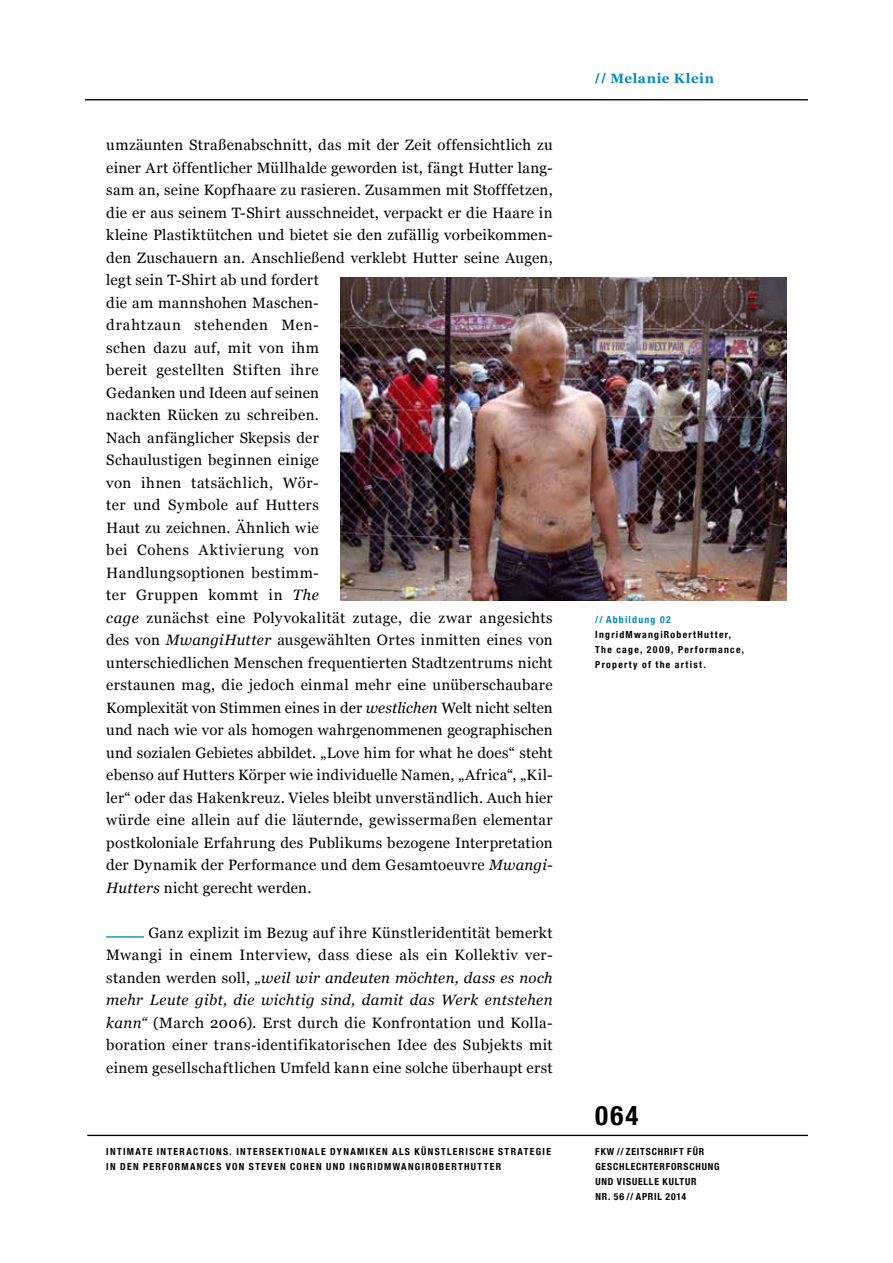
<style>
.page{position:relative;width:893px;height:1263px;background:#fff}
.page>*{position:absolute;margin:0;border:0;box-sizing:border-box;transform-origin:0 0}
.t1{font:700 condensed 27px "Helvetica Neue";color:#000}
.t2{font:15px/22.5px "Georgia";letter-spacing:.02em;color:#000}
.t3{font:700 13.5px "Georgia";letter-spacing:.04em;color:#008ab9}
.t4{font:700 condensed 9.75px/15px "Helvetica Neue";letter-spacing:.13em;color:#000}
.t5{font:700 condensed 9.75px/15px "Helvetica Neue";letter-spacing:.085em;color:#000}
.t6{font:700 condensed 9.75px "Helvetica Neue";color:#008ab9}
.s1{font-style:italic}
.s2{font-family:"Helvetica Neue";font-stretch:condensed}
</style>
<div class="page">
<hr style="left:85px;top:99px;width:723px;height:1px;background:#000">
<hr style="left:87px;top:1135px;width:721px;height:1px;background:#000">
<hr style="left:106px;top:936px;width:38px;height:2px;background:#008ab9">
<img style="left:340px;top:278px;width:447px;height:322px">
<p class="t2" style="left:106px;top:134px;width:448px">umzäunten Straßenabschnitt, das mit der Zeit offensichtlich zu einer Art öffentlicher Müllhalde geworden ist, fängt Hutter lang&shy;sam an, seine Kopfhaare zu rasieren. Zusammen mit Stofffetzen, die er aus seinem T-Shirt ausschneidet, verpackt er die Haare in kleine Plastiktütchen und bietet sie den zufällig vorbeikommen&shy;den Zuschauern an. Anschließend verklebt Hutter seine Augen, legt sein T-Shirt ab und fordert<br>die am mannshohen Maschen-<br>drahtzaun stehenden Men-<br>schen dazu auf, mit von ihm<br>bereit gestellten Stiften ihre<br>Gedanken und Ideen auf seinen<br>nackten Rücken zu schreiben.<br>Nach anfänglicher Skepsis der<br>Schaulustigen beginnen einige<br>von ihnen tatsächlich, Wör-<br>ter und Symbole auf Hutters<br>Haut zu zeichnen. Ähnlich wie<br>bei Cohens Aktivierung von<br>Handlungsoptionen bestimm-<br>ter Gruppen kommt in <span class="s1">The<br>cage</span> zunächst eine Polyvokalität zutage, die zwar angesichts des von <span class="s1">MwangiHutter</span> ausgewählten Ortes inmitten eines von unterschiedlichen Menschen frequentierten Stadtzentrums nicht erstaunen mag, die jedoch einmal mehr eine unüberschaubare Komplexität von Stimmen eines in der <span class="s1">westlichen</span> Welt nicht selten und nach wie vor als homogen wahrgenommenen geographischen und sozialen Gebietes abbildet. „Love him for what he does“ steht ebenso auf Hutters Körper wie individuelle Namen, „Africa“, „Kil&shy;ler“ oder das Hakenkreuz. Vieles bleibt unverständlich. Auch hier würde eine allein auf die läuternde, gewissermaßen elementar postkoloniale Erfahrung des Publikums bezogene Interpretation der Dynamik der Performance und dem Gesamtoeuvre <span class="s1">Mwangi-Hutters</span> nicht gerecht werden.</p>
<p class="t2" style="left:106px;top:921px;width:448px;text-align:justify;text-indent:42px">Ganz explizit im Bezug auf ihre Künstleridentität bemerkt Mwangi in einem Interview, dass diese als ein Kollektiv ver&shy;standen werden soll, <span class="s1">„weil wir andeuten möchten, dass es noch mehr Leute gibt, die wichtig sind, damit das Werk entstehen kann“</span> (March 2006). Erst durch die Konfrontation und Kolla&shy;boration einer trans-identifikatorischen Idee des Subjekts mit einem gesellschaftlichen Umfeld kann eine solche überhaupt erst</p>
<p class="t4" style="left:106px;top:1143px;width:446px">INTIMATE INTERACTIONS. INTERSEKTIONALE DYNAM IKEN ALS KÜNSTLERISCHE STRATEGIE<br>IN DEN PERFORMANCES VON STEVEN COHEN UND INGRIDMWANGIROBERTHUTTER</p>
<p class="t3" style="left:595px;top:69px;width:120px"><span class="s2">//</span> Melanie Klein</p>
<p class="t6" style="left:595px;top:611px;width:77px">// ABBILDUNG 02</p>
<p class="t4" style="left:595px;top:626px;width:150px">I NGRIDMWANGIROBERTHUTTER,<br>THE CAGE, 2009, PERFORMANCE,<br>PROPERTY OF THE ARTIST.</p>
<h1 class="t1" style="left:595px;top:1093px;width:45px">064</h1>
<p class="t5" style="left:595px;top:1143px;width:126px">FKW // ZEITSCHRIFT FÜR<br>GESCHLECHTERFORSCHUNG<br>UND VISUELLE KULTUR<br>NR. 56 // APRIL 2014</p>
</div>
